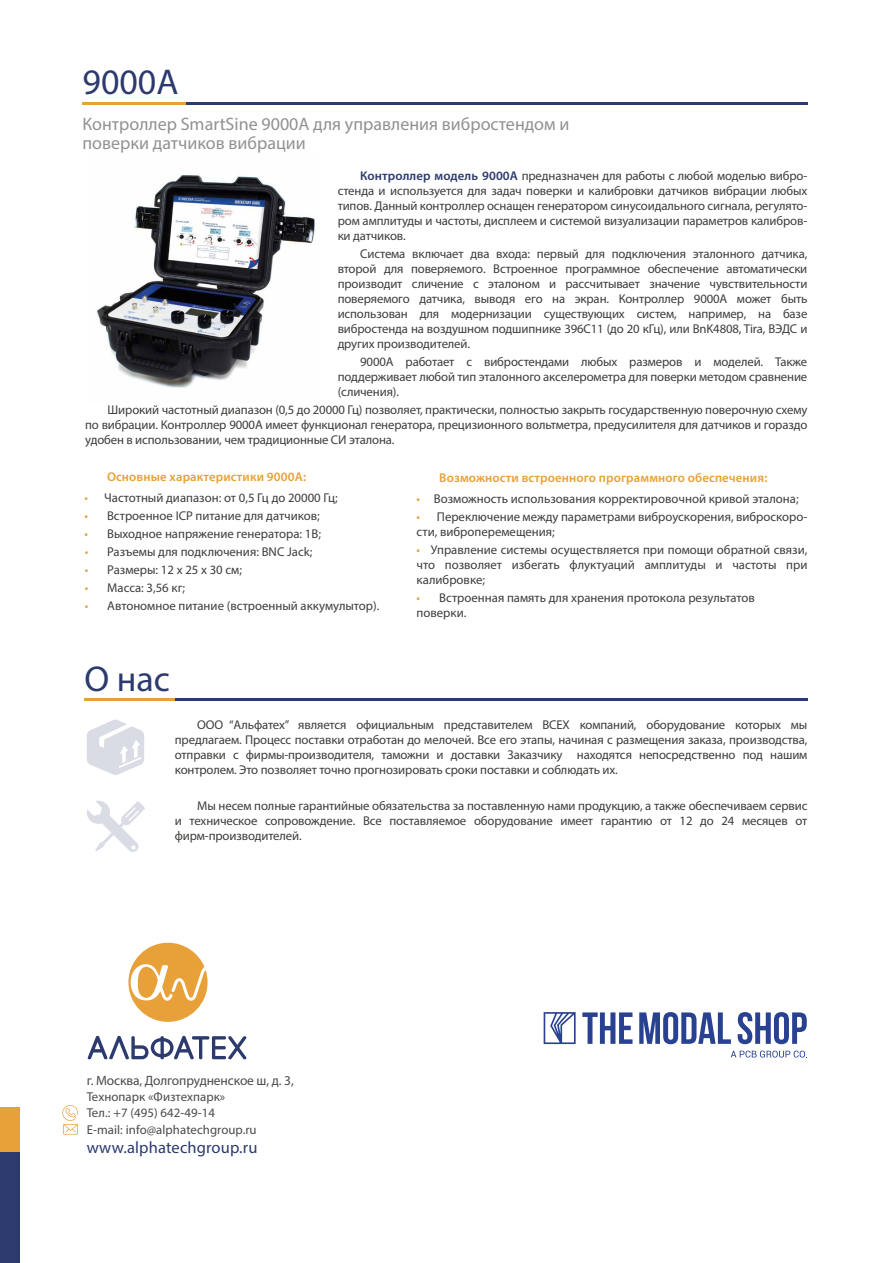
<style>
.page{position:relative;width:893px;height:1263px;background:#fff}
.page>*{position:absolute;margin:0;border:0;box-sizing:border-box;transform-origin:0 0}
.t1{font:36px "Myriad Pro";color:#2c3a6d}
.t2{font:18px/19.5px "Myriad Pro";color:#909191}
.t3{font:16.5px "Myriad Pro";letter-spacing:.01em;color:#2c3a6d}
.t4{font:13.5px "Myriad Pro";letter-spacing:-.01em;color:#4a4a49}
.t5{font:12.9px/16.2px "Myriad Pro";letter-spacing:.005em;color:#4a4a49}
.t6{font:12.75px/15px "Myriad Pro";letter-spacing:-.005em;color:#3d3d3b;text-align:justify}
.t7{font:600 12.75px "Myriad Pro";letter-spacing:.01em;color:#e8a137}
.s1{font-weight:600;color:#2c3a6d}
.s2{color:#e8a137}
</style>
<div class="page">
<img style="left:97px;top:175px;width:218px;height:213px">
<svg style="left:128px;top:943px;width:80px;height:79px"></svg>
<svg style="left:88px;top:1036px;width:158px;height:23px"></svg>
<svg style="left:582px;top:1012px;width:50px;height:32px"></svg>
<svg style="left:639px;top:1012px;width:92px;height:32px"></svg>
<svg style="left:738px;top:1012px;width:69px;height:32px"></svg>
<svg style="left:731px;top:1050px;width:75px;height:7px"></svg>
<svg style="left:544px;top:1012px;width:32px;height:32px"></svg>
<svg style="left:62px;top:1105px;width:16px;height:29px"></svg>
<div style="left:0;top:1150px;width:20px;height:113px;background:#2c3a6d"></div>
<div style="left:0;top:1108px;width:20px;height:44px;background:#e8a038"></div>
<hr style="left:186px;top:102px;width:621px;height:3px;background:#2c3a6d">
<hr style="left:83px;top:102px;width:103px;height:3px;background:#e8a038">
<hr style="left:175px;top:699px;width:632px;height:2px;background:#2c3a6d">
<hr style="left:84px;top:699px;width:91px;height:2px;background:#e8a038">
<svg style="left:87px;top:720px;width:57px;height:55px"></svg>
<svg style="left:87px;top:801px;width:58px;height:51px"></svg>
<h1 class="t1" style="left:83px;top:60px;width:97px">9000А</h1>
<h2 class="t2" style="left:83px;top:114px;width:488px">Контроллер SmartSine 9000А для управления вибростендом и поверки датчиков вибрации</h2>
<p class="t6" style="left:338px;top:168px;width:471px;text-indent:23px"><span class="s1">Контроллер модель 9000А</span> предназначен для работы с любой моделью вибро&shy;стенда и используется для задач поверки и калибровки датчиков вибрации любых типов. Данный контроллер оснащен генератором синусоидального сигнала, регулято&shy;ром амплитуды и частоты, дисплеем и системой визуализации параметров калибров&shy;ки датчиков.</p>
<p class="t6" style="left:338px;top:246px;width:471px;text-indent:23px">Система включает два входа: первый для подключения эталонного датчика, второй для поверяемого. Встроенное программное обеспечение автоматически производит сличение с эталоном и рассчитывает значение чувствительности поверяемого датчика, выводя его на экран. Контроллер 9000A может быть использован для модернизации существующих систем, например, на базе вибростенда на воздушном подшипнике 396С11 (до 20 кГц), или BnK4808, Tira, ВЭДС и других производителей.</p>
<p class="t6" style="left:338px;top:354px;width:471px;text-indent:23px">9000А работает с вибростендами любых размеров и моделей. Также поддерживает любой тип эталонного акселерометра для поверки методом сравнение (сличения).</p>
<p class="t6" style="left:85px;top:402px;width:724px;text-indent:23px">Широкий частотный диапазон (0,5 до 20000 Гц) позволяет, практически, полностью закрыть государственную поверочную схему по вибрации. Контроллер 9000А имеет функционал генератора, прецизионного вольтметра, предусилителя для датчиков и гораздо удобен в использовании, чем традиционные СИ эталона.</p>
<p class="t7" style="left:107px;top:469px;width:201px">Основные характеристики 9000А:</p>
<p class="t6" style="left:84px;top:490px;width:255px"><span class="s2">•</span> Частотный диапазон: от 0,5 Гц до 20000 Гц;</p>
<p class="t6" style="left:84px;top:508px;width:237px"><span class="s2">•</span> Встроенное ICP питание для датчиков;</p>
<p class="t6" style="left:85px;top:526px;width:238px"><span class="s2">•</span> Выходное напряжение генератора: 1В;</p>
<p class="t6" style="left:85px;top:544px;width:229px"><span class="s2">•</span> Разъемы для подключения: BNC Jack;</p>
<p class="t6" style="left:85px;top:562px;width:159px"><span class="s2">•</span> Размеры: 12 х 25 х 30 см;</p>
<p class="t6" style="left:85px;top:580px;width:102px"><span class="s2">•</span> Масса: 3,56 кг;</p>
<p class="t6" style="left:85px;top:598px;width:296px"><span class="s2">•</span> Автономное питание (встроенный аккумулытор).</p>
<h1 class="t1" style="left:84px;top:656px;width:87px">О нас</h1>
<p class="t7" style="left:439px;top:469px;width:330px">Возможности встроенного программного обеспечения:</p>
<p class="t6" style="left:417px;top:491px;width:383px"><span class="s2">•</span> Возможность использования корректировочной кривой эталона;</p>
<p class="t6" style="left:417px;top:509px;width:392px"><span class="s2">•</span> Переключение между параметрами виброускорения, виброскоро&shy;сти, виброперемещения;</p>
<p class="t6" style="left:417px;top:542px;width:392px"><span class="s2">•</span> Управление системы осуществляется при помощи обратной связи, что позволяет избегать флуктуаций амплитуды и частоты при калибровке;</p>
<p class="t6" style="left:417px;top:590px;width:340px"><span class="s2">•</span> Встроенная память для хранения протокола результатов поверки.</p>
<p class="t6" style="left:175px;top:717px;width:634px;text-indent:23px">ООО “Альфатех” является официальным представителем ВСЕХ компаний, оборудование которых мы предлагаем. Процесс поставки отработан до мелочей. Все его этапы, начиная с размещения заказа, производства, отправки с фирмы-производителя, таможни и доставки Заказчику находятся непосредственно под нашим контролем. Это позволяет точно прогнозировать сроки поставки и соблюдать их.</p>
<p class="t6" style="left:175px;top:798px;width:634px;text-indent:23px">Мы несем полные гарантийные обязательства за поставленную нами продукцию, а также обеспечиваем сервис и техническое сопровождение. Все поставляемое оборудование имеет гарантию от 12 до 24 месяцев от фирм-производителей.</p>
<p class="t4" style="left:87px;top:1072px;width:209px">г. Москва, Долгопрудненское ш, д. 3,</p>
<p class="t5" style="left:87px;top:1088px;width:171px">Технопарк «Физтехпарк»<br>Тел.: +7 (495) 642-49-14<br>E-mail: info@alphatechgroup.ru</p>
<p class="t3" style="left:87px;top:1137px;width:172px">www.alphatechgroup.ru</p>
</div>
